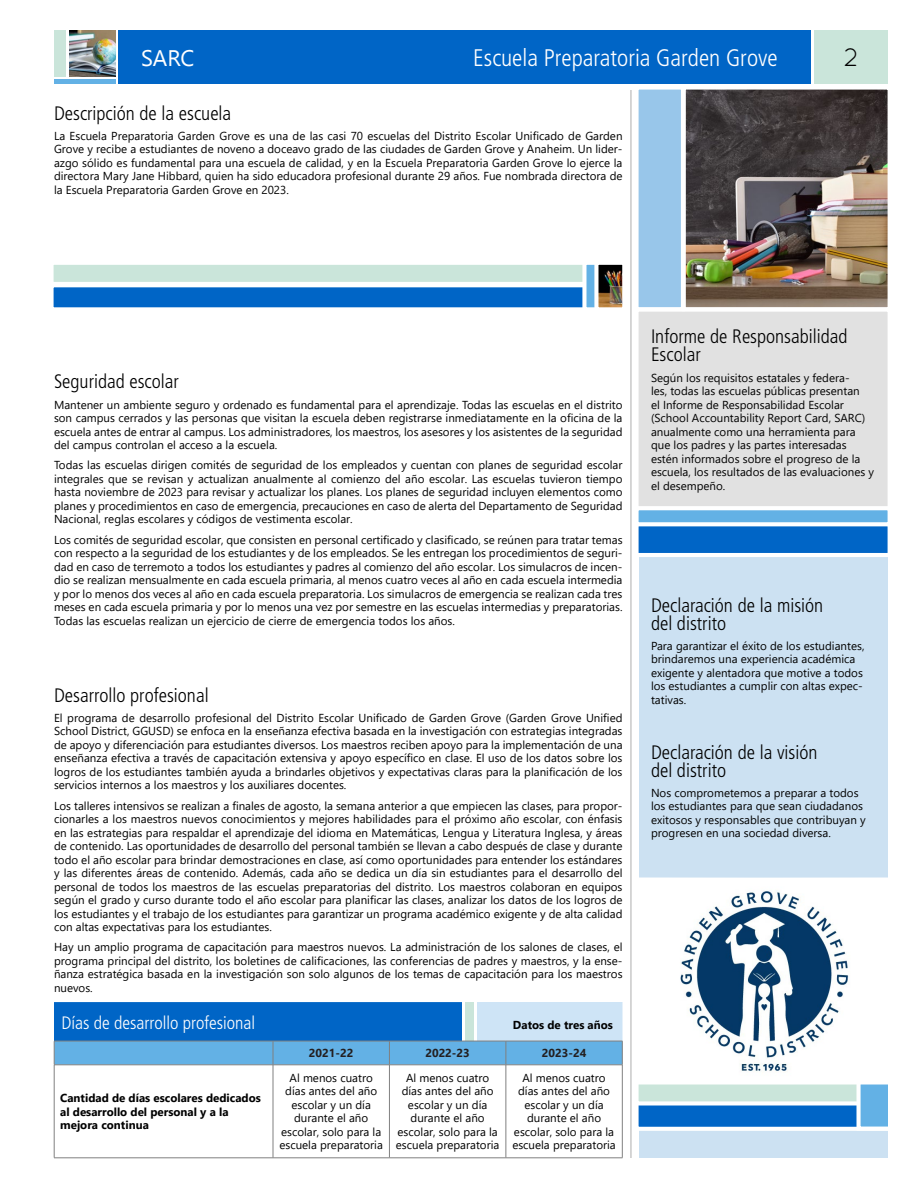
<style>
.page{position:relative;width:918px;height:1188px;background:#fff}
.page>*{position:absolute;margin:0;border:0;box-sizing:border-box;transform-origin:0 0}
.t1{font:25.5px "Quicksand";color:#010101}
.t2{font:300 condensed 24px "Frutiger LT Std";color:#fff}
.t3{font:300 condensed 19.5px/18px "Frutiger LT Std";color:#010101}
.t4{font:300 condensed 18px "Frutiger LT Std";color:#fff}
.t5{font:11.55px/13.5px "Segoe UI";color:#010101;text-align:justify}
.t6{font:700 11.55px/13.5px "Segoe UI";color:#010101}
.t7{font:700 11.55px "Segoe UI";color:#231f20}
</style>
<div class="page">
<div style="left:815px;top:30px;width:73px;height:54px;background:#cae5da"></div>
<div style="left:639px;top:90px;width:249px;height:1068px;background:#cce1f2"></div>
<hr style="left:630px;top:90px;width:2px;height:1068px;background:#c8c8c8">
<div style="left:118px;top:30px;width:694px;height:54px;background:#0065c6"></div>
<img style="left:69px;top:30px;width:47px;height:46px">
<div style="left:54px;top:30px;width:12px;height:46px;background:#cae5da"></div>
<hr style="left:54px;top:80px;width:62px;height:4px;background:#63b1e5">
<div style="left:638px;top:313px;width:250px;height:193px;background:#e1e1e1"></div>
<div style="left:635px;top:522px;width:257px;height:35px;background:#0065c6;border:4px solid #fff"></div>
<div style="left:635px;top:506px;width:257px;height:20px;background:#63b1e5;border:4px solid #fff"></div>
<svg style="left:638px;top:89px;width:42px;height:224px;background:#9dc8ea"></svg>
<img style="left:680px;top:83px;width:208px;height:230px">
<div style="left:50px;top:261px;width:577px;height:25px;background:#cae5da;border:4px solid #fff"></div>
<div style="left:50px;top:283px;width:577px;height:28px;background:#0065c6;border:4px solid #fff"></div>
<div style="left:582px;top:261px;width:32px;height:50px;background:#63b1e5;border:4px solid #fff"></div>
<img style="left:599px;top:266px;width:22px;height:40px">
<div style="left:594px;top:261px;width:32px;height:50px;border:4px solid #fff"></div>
<div style="left:635px;top:1096px;width:257px;height:35px;background:#0065c6;border:4px solid #fff"></div>
<div style="left:635px;top:1080px;width:257px;height:25px;background:#cae5da;border:4px solid #fff"></div>
<svg style="left:861px;top:1087px;width:26px;height:39px"></svg>
<div style="left:856px;top:1080px;width:36px;height:51px;border:4px solid #fff"></div>
<svg style="left:635px;top:877px;width:257px;height:210px;background:#c6d2db"></svg>
<div style="left:54px;top:1002px;width:408px;height:40px;background:#0065c6;border:3px solid #0065c6"></div>
<div style="left:465px;top:1002px;width:9px;height:40px;background:#cae5da"></div>
<div style="left:477px;top:1002px;width:145px;height:40px;background:#cee4f6;border:3px solid #cee4f6"></div>
<svg style="left:55px;top:1066px;width:567px;height:92px"></svg>
<svg style="left:54px;top:1041px;width:569px;height:24px;background:#65aedf"></svg>
<hr style="left:54px;top:1065px;width:1px;height:93px;background:#808080">
<hr style="left:54px;top:1065px;width:219px;height:1px;background:#808080">
<hr style="left:54px;top:1158px;width:219px;height:1px;background:#808080">
<hr style="left:273px;top:1065px;width:1px;height:93px;background:#808080">
<hr style="left:273px;top:1158px;width:116px;height:1px;background:#808080">
<hr style="left:389px;top:1065px;width:1px;height:93px;background:#808080">
<hr style="left:389px;top:1158px;width:117px;height:1px;background:#808080">
<hr style="left:506px;top:1065px;width:1px;height:93px;background:#808080">
<hr style="left:273px;top:1065px;width:116px;height:1px;background:#808080">
<hr style="left:389px;top:1065px;width:117px;height:1px;background:#808080">
<hr style="left:506px;top:1065px;width:116px;height:1px;background:#808080">
<hr style="left:622px;top:1065px;width:1px;height:93px;background:#808080">
<hr style="left:506px;top:1158px;width:116px;height:1px;background:#808080">
<h2 class="t2" style="left:473px;top:44px;width:306px">Escuela Preparatoria Garden Grove</h2>
<h1 class="t1" style="left:844px;top:42px;width:17px">2</h1>
<h3 class="t3" style="left:54px;top:104px;width:179px">Descripción de la escuela</h3>
<p class="t5" style="left:54px;top:128px;width:570px">La Escuela Preparatoria Garden Grove es una de las casi 70 escuelas del Distrito Escolar Unificado de Garden Grove y recibe a estudiantes de noveno a doceavo grado de las ciudades de Garden Grove y Anaheim. Un lider&shy;azgo sólido es fundamental para una escuela de calidad, y en la Escuela Preparatoria Garden Grove lo ejerce la directora Mary Jane Hibbard, quien ha sido educadora profesional durante 29 años. Fue nombrada directora de la Escuela Preparatoria Garden Grove en 2023.</p>
<h3 class="t3" style="left:54px;top:373px;width:126px">Seguridad escolar</h3>
<p class="t5" style="left:54px;top:397px;width:570px">Mantener un ambiente seguro y ordenado es fundamental para el aprendizaje. Todas las escuelas en el distrito son campus cerrados y las personas que visitan la escuela deben registrarse inmediatamente en la oficina de la escuela antes de entrar al campus. Los administradores, los maestros, los asesores y los asistentes de la seguridad del campus controlan el acceso a la escuela.</p>
<p class="t5" style="left:54px;top:458px;width:570px">Todas las escuelas dirigen comités de seguridad de los empleados y cuentan con planes de seguridad escolar integrales que se revisan y actualizan anualmente al comienzo del año escolar. Las escuelas tuvieron tiempo hasta noviembre de 2023 para revisar y actualizar los planes. Los planes de seguridad incluyen elementos como planes y procedimientos en caso de emergencia, precauciones en caso de alerta del Departamento de Seguridad Nacional, reglas escolares y códigos de vestimenta escolar.</p>
<p class="t5" style="left:54px;top:532px;width:570px">Los comités de seguridad escolar, que consisten en personal certificado y clasificado, se reúnen para tratar temas con respecto a la seguridad de los estudiantes y de los empleados. Se les entregan los procedimientos de seguri&shy;dad en caso de terremoto a todos los estudiantes y padres al comienzo del año escolar. Los simulacros de incen&shy;dio se realizan mensualmente en cada escuela primaria, al menos cuatro veces al año en cada escuela intermedia y por lo menos dos veces al año en cada escuela preparatoria. Los simulacros de emergencia se realizan cada tres meses en cada escuela primaria y por lo menos una vez por semestre en las escuelas intermedias y preparatorias.<br>Todas las escuelas realizan un ejercicio de cierre de emergencia todos los años.</p>
<h3 class="t3" style="left:54px;top:686px;width:156px">Desarrollo profesional</h3>
<p class="t5" style="left:54px;top:710px;width:570px">El programa de desarrollo profesional del Distrito Escolar Unificado de Garden Grove (Garden Grove Unified School District, GGUSD) se enfoca en la enseñanza efectiva basada en la investigación con estrategias integradas de apoyo y diferenciación para estudiantes diversos. Los maestros reciben apoyo para la implementación de una enseñanza efectiva a través de capacitación extensiva y apoyo específico en clase. El uso de los datos sobre los logros de los estudiantes también ayuda a brindarles objetivos y expectativas claras para la planificación de los servicios internos a los maestros y los auxiliares docentes.</p>
<p class="t5" style="left:54px;top:798px;width:570px">Los talleres intensivos se realizan a finales de agosto, la semana anterior a que empiecen las clases, para propor&shy;cionarles a los maestros nuevos conocimientos y mejores habilidades para el próximo año escolar, con énfasis en las estrategias para respaldar el aprendizaje del idioma en Matemáticas, Lengua y Literatura Inglesa, y áreas de contenido. Las oportunidades de desarrollo del personal también se llevan a cabo después de clase y durante todo el año escolar para brindar demostraciones en clase, así como oportunidades para entender los estándares y las diferentes áreas de contenido. Además, cada año se dedica un día sin estudiantes para el desarrollo del personal de todos los maestros de las escuelas preparatorias del distrito. Los maestros colaboran en equipos según el grado y curso durante todo el año escolar para planificar las clases, analizar los datos de los logros de los estudiantes y el trabajo de los estudiantes para garantizar un programa académico exigente y de alta calidad con altas expectativas para los estudiantes.</p>
<p class="t5" style="left:54px;top:940px;width:570px">Hay un amplio programa de capacitación para maestros nuevos. La administración de los salones de clases, el programa principal del distrito, los boletines de calificaciones, las conferencias de padres y maestros, y la ense&shy;ñanza estratégica basada en la investigación son solo algunos de los temas de capacitación para los maestros nuevos.</p>
<h3 class="t4" style="left:62px;top:1012px;width:195px">Días de desarrollo profesional</h3>
<p class="t6" style="left:513px;top:1017px;width:101px">Datos de tres años</p>
<p class="t7" style="left:309px;top:1042px;width:46px">2021-22</p>
<p class="t7" style="left:425px;top:1042px;width:46px">2022-23</p>
<p class="t7" style="left:542px;top:1042px;width:46px">2023-24</p>
<p class="t6" style="left:60px;top:1090px;width:202px">Cantidad de días escolares dedicados al desarrollo del personal y a la mejora continua</p>
<p class="t5" style="left:279px;top:1070px;width:105px;text-align:center">Al menos cuatro días antes del año escolar y un día durante el año escolar, solo para la escuela preparatoria</p>
<p class="t5" style="left:396px;top:1070px;width:105px;text-align:center">Al menos cuatro días antes del año escolar y un día durante el año escolar, solo para la escuela preparatoria</p>
<p class="t5" style="left:512px;top:1070px;width:105px;text-align:center">Al menos cuatro días antes del año escolar y un día durante el año escolar, solo para la escuela preparatoria</p>
<h3 class="t3" style="left:651px;top:328px;width:198px">Informe de Responsabilidad<br>Escolar</h3>
<p class="t5" style="left:651px;top:370px;width:225px;text-align:left">Según los requisitos estatales y federa-<br>les, todas las escuelas públicas presentan<br>el Informe de Responsabilidad Escolar (School Accountability Report Card, SARC) anualmente como una herramienta para que los padres y las partes interesadas estén informados sobre el progreso de la escuela, los resultados de las evaluaciones y el desempeño.</p>
<h3 class="t3" style="left:651px;top:596px;width:174px">Declaración de la misión del distrito</h3>
<p class="t5" style="left:651px;top:638px;width:215px;text-align:left">Para garantizar el éxito de los estudiantes, brindaremos una experiencia académica exigente y alentadora que motive a todos los estudiantes a cumplir con altas expec&shy;tativas.</p>
<h3 class="t3" style="left:651px;top:743px;width:168px">Declaración de la visión del distrito</h3>
<p class="t5" style="left:651px;top:785px;width:216px;text-align:left">Nos comprometemos a preparar a todos los estudiantes para que sean ciudadanos exitosos y responsables que contribuyan y progresen en una sociedad diversa.</p>
</div>
